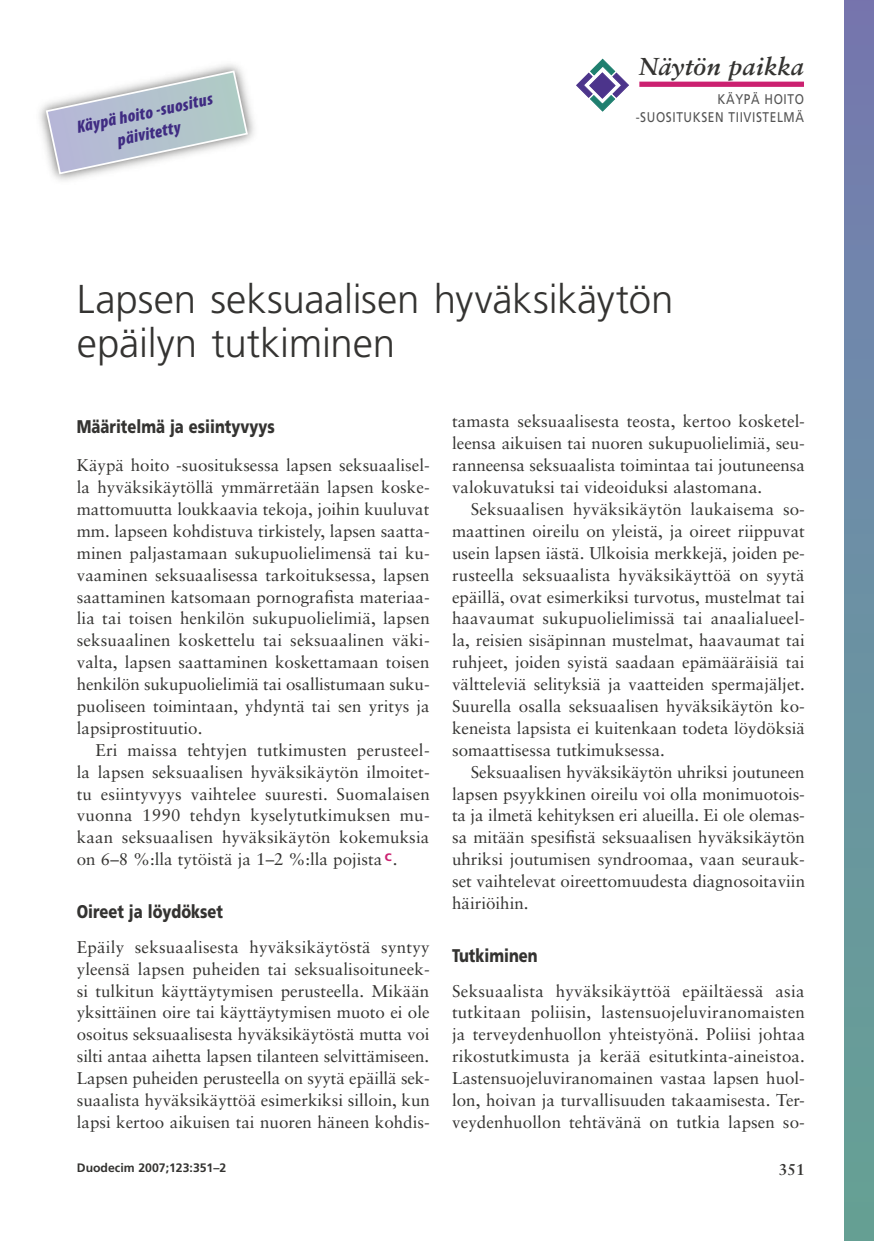
<style>
.page{position:relative;width:874px;height:1241px;background:#fff}
.page>*{position:absolute;margin:0;border:0;box-sizing:border-box;transform-origin:0 0}
.t1{font:300 40.25px/43.8px "Frutiger";letter-spacing:-.005em;color:#343331}
.t2{font:italic 700 24.5px "Sabon";letter-spacing:.01em;color:#343331}
.t3{font:900 18.38px "Frutiger";color:#343331;scale:.8 1}
.t4{font:italic 900 condensed 17.5px/21px "Myriad Pro";color:#3f2b82;text-align:center}
.t5{font:16.97px/21.9px "Sabon";color:#343331;text-align:justify}
.t6{font:700 15.75px "Sabon";color:#343331}
.t7{font:14px/17.5px "Frutiger";letter-spacing:.05em;color:#545454;text-align:right;scale:.85 1}
.t8{font:700 12.25px "Frutiger";color:#343331}
</style>
<div class="page">
<div style="left:639px;top:82px;width:164px;height:5px;background:#cb2170"></div>
<svg style="left:576px;top:59px;width:52px;height:52px"></svg>
<div style="left:843px;top:0;width:30px;height:1240px;background:linear-gradient(to bottom,#747ab1,#64a395)"></div>
<div style="left:34px;top:58px;width:226px;height:128px;background:#343331;opacity:.75"></div>
<svg style="left:45px;top:69px;width:204px;height:106px"></svg>
<p class="t4" style="left:74px;top:116px;width:140px;rotate:-12deg">Käypä hoito -suositus päivitetty</p>
<h2 class="t2" style="left:638px;top:51px;width:166px">Näytön paikka</h2>
<p class="t7" style="left:635px;top:91px;width:199px">KÄYPÄ HOITO -SUOSITUKSEN TIIVISTELMÄ</p>
<h1 class="t1" style="left:77px;top:277px;width:598px">Lapsen seksuaalisen hyväksikäytön epäilyn tutkiminen</h1>
<p class="t3" style="left:77px;top:415px;width:249px">Määritelmä ja esiintyvyys</p>
<p class="t5" style="left:77px;top:454px;width:354px">Käypä hoito -suosituksessa lapsen seksuaalisel&shy;la hyväksikäytöllä ymmärretään lapsen koske&shy;mattomuutta loukkaavia tekoja, joihin kuuluvat mm. lapseen kohdistuva tirkistely, lapsen saatta&shy;minen paljastamaan sukupuolielimensä tai ku&shy;vaaminen seksuaalisessa tarkoituksessa, lapsen saattaminen katsomaan pornografista materiaa&shy;lia tai toisen henkilön sukupuolielimiä, lapsen seksuaalinen koskettelu tai seksuaalinen väki&shy;valta, lapsen saattaminen koskettamaan toisen henkilön sukupuolielimiä tai osallistumaan suku&shy;puoliseen toimintaan, yhdyntä tai sen yritys ja lapsiprostituutio.</p>
<p class="t5" style="left:77px;top:738px;width:354px;text-indent:19px">Eri maissa tehtyjen tutkimusten perusteel&shy;la lapsen seksuaalisen hyväksikäytön ilmoitet&shy;tu esiintyvyys vaihtelee suuresti. Suomalaisen vuonna 1990 tehdyn kyselytutkimuksen mu&shy;kaan seksuaalisen hyväksikäytön kokemuksia on 6–8 %:lla tytöistä ja 1–2 %:lla pojista <sup>C</sup>.</p>
<p class="t3" style="left:77px;top:900px;width:184px">Oireet ja löydökset</p>
<p class="t5" style="left:77px;top:935px;width:354px">Epäily seksuaalisesta hyväksikäytöstä syntyy yleensä lapsen puheiden tai seksualisoituneek&shy;si tulkitun käyttäytymisen perusteella. Mikään yksittäinen oire tai käyttäytymisen muoto ei ole osoitus seksuaalisesta hyväksikäytöstä mutta voi silti antaa aihetta lapsen tilanteen selvittämiseen.<br>Lapsen puheiden perusteella on syytä epäillä sek&shy;suaalista hyväksikäyttöä esimerkiksi silloin, kun lapsi kertoo aikuisen tai nuoren häneen kohdis-</p>
<p class="t8" style="left:77px;top:1160px;width:151px">Duodecim 2007;123:351–2</p>
<p class="t5" style="left:452px;top:410px;width:354px">tamasta seksuaalisesta teosta, kertoo kosketel&shy;leensa aikuisen tai nuoren sukupuolielimiä, seu&shy;ranneensa seksuaalista toimintaa tai joutuneensa valokuvatuksi tai videoiduksi alastomana.</p>
<p class="t5" style="left:452px;top:498px;width:354px;text-indent:19px">Seksuaalisen hyväksikäytön laukaisema so&shy;maattinen oireilu on yleistä, ja oireet riippuvat usein lapsen iästä. Ulkoisia merkkejä, joiden pe&shy;rusteella seksuaalista hyväksikäyttöä on syytä epäillä, ovat esimerkiksi turvotus, mustelmat tai haavaumat sukupuolielimissä tai anaalialueel&shy;la, reisien sisäpinnan mustelmat, haavaumat tai ruhjeet, joiden syistä saadaan epämääräisiä tai vältteleviä selityksiä ja vaatteiden spermajäljet.<br>Suurella osalla seksuaalisen hyväksikäytön ko&shy;keneista lapsista ei kuitenkaan todeta löydöksiä somaattisessa tutkimuksessa.</p>
<p class="t5" style="left:452px;top:760px;width:354px;text-indent:19px">Seksuaalisen hyväksikäytön uhriksi joutuneen lapsen psyykkinen oireilu voi olla monimuotois&shy;ta ja ilmetä kehityksen eri alueilla. Ei ole olemas&shy;sa mitään spesifistä seksuaalisen hyväksikäytön uhriksi joutumisen syndroomaa, vaan seurauk&shy;set vaihtelevat oireettomuudesta diagnosoitaviin häiriöihin.</p>
<p class="t3" style="left:452px;top:943px;width:108px">Tutkiminen</p>
<p class="t5" style="left:452px;top:979px;width:354px">Seksuaalista hyväksikäyttöä epäiltäessä asia tutkitaan poliisin, lastensuojeluviranomaisten ja terveydenhuollon yhteistyönä. Poliisi johtaa rikostutkimusta ja kerää esitutkinta-aineistoa.<br>Lastensuojeluviranomainen vastaa lapsen huol&shy;lon, hoivan ja turvallisuuden takaamisesta. Ter&shy;veydenhuollon tehtävänä on tutkia lapsen so-</p>
<p class="t6" style="left:778px;top:1159px;width:28px">351</p>
</div>
